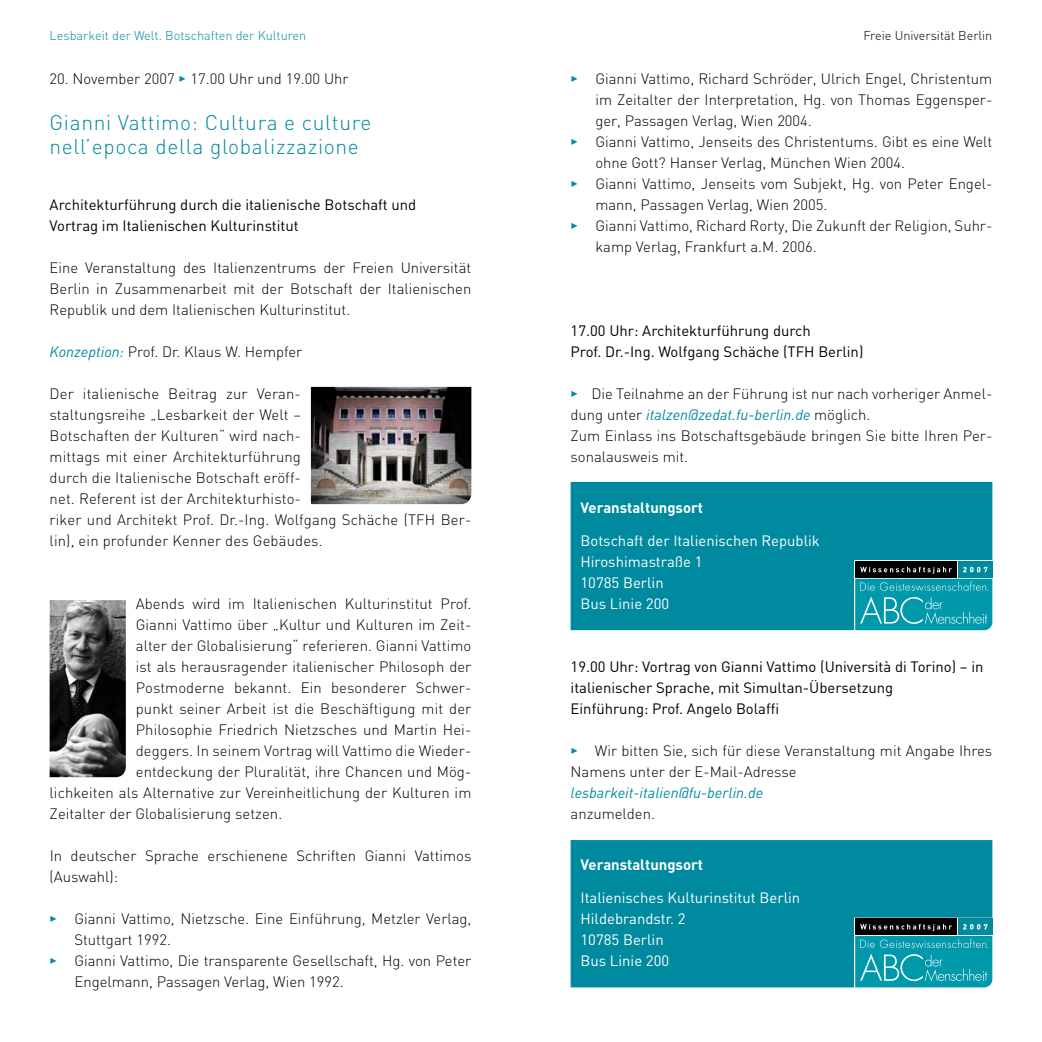
<style>
.page{position:relative;width:1042px;height:1042px;background:#fff}
.page>*{position:absolute;margin:0;border:0;box-sizing:border-box;transform-origin:0 0}
.t1{font:300 21px/24.5px "DIN";letter-spacing:.03em;color:#008a9f}
.t2{font:300 14.88px/21px "DIN";color:#000}
.t3{font:14.88px/21px "DIN";color:#000}
.t4{font:14.88px/21px "DIN";color:#fff}
.t5{font:700 14.88px "DIN";color:#fff}
.t6{font:italic 14.88px "DIN";color:#008a9f}
.t7{font:300 12.6px "DIN";color:#008a9f}
.t8{font:300 12.6px "DIN";color:#000}
.s1{color:#008a9f}
.s2{font-weight:400;font-style:italic;color:#008a9f}
</style>
<div class="page">
<div style="left:570px;top:482px;width:422px;height:148px;background:#008a9f"></div>
<div style="left:570px;top:840px;width:422px;height:147px;background:#008a9f"></div>
<img style="left:50px;top:600px;width:76px;height:177px">
<img style="left:311px;top:387px;width:160px;height:117px">
<svg style="left:854px;top:917px;width:139px;height:71px;background:#208c99"></svg>
<svg style="left:854px;top:560px;width:139px;height:71px;background:#228d9a"></svg>
<p class="t7" style="left:50px;top:27px;width:258px">Lesbarkeit der Welt. Botschaften der Kulturen</p>
<p class="t8" style="left:863px;top:27px;width:130px">Freie Universität Berlin</p>
<p class="t2" style="left:50px;top:68px;width:300px">20. November 2007 <span class="s1">✓</span> 17.00 Uhr und 19.00 Uhr</p>
<h1 class="t1" style="left:50px;top:109px;width:323px">Gianni Vattimo: Cultura e culture nell’epoca della globalizzazione</h1>
<p class="t2" style="left:595px;top:68px;width:398px;text-align:justify;text-indent:-25px"><span class="s1">✓</span> Gianni Vattimo, Richard Schröder, Ulrich Engel, Christentum im Zeitalter der Interpretation, Hg. von Thomas Eggensper&shy;ger, Passagen Verlag, Wien 2004.</p>
<p class="t2" style="left:595px;top:131px;width:398px;text-indent:-25px"><span class="s1">✓</span> Gianni Vattimo, Jenseits des Christentums. Gibt es eine Welt ohne Gott? Hanser Verlag, München Wien 2004.</p>
<p class="t2" style="left:595px;top:173px;width:398px;text-indent:-25px"><span class="s1">✓</span> Gianni Vattimo, Jenseits vom Subjekt, Hg. von Peter Engel&shy;mann, Passagen Verlag, Wien 2005.</p>
<p class="t2" style="left:595px;top:215px;width:398px;text-indent:-25px"><span class="s1">✓</span> Gianni Vattimo, Richard Rorty, Die Zukunft der Religion, Suhr&shy;kamp Verlag, Frankfurt a.M. 2006.</p>
<p class="t3" style="left:50px;top:194px;width:368px">Architekturführung durch die italienische Botschaft und<br>Vortrag im Italienischen Kulturinstitut</p>
<p class="t2" style="left:50px;top:257px;width:423px;text-align:justify">Eine Veranstaltung des Italienzentrums der Freien Universität Berlin in Zusammenarbeit mit der Botschaft der Italienischen Republik und dem Italienischen Kulturinstitut.</p>
<p class="t2" style="left:50px;top:341px;width:254px"><span class="s2">Konzeption:</span> Prof. Dr. Klaus W. Hempfer</p>
<p class="t2" style="left:50px;top:383px;width:423px">Der italienische Beitrag zur Veran-<br>staltungsreihe „Lesbarkeit der Welt –<br>Botschaften der Kulturen“ wird nach-<br>mittags mit einer Architekturführung<br>durch die Italienische Botschaft eröff-<br>net. Referent ist der Architekturhisto-<br>riker und Architekt Prof. Dr.-Ing. Wolfgang Schäche (TFH Ber&shy;lin), ein profunder Kenner des Gebäudes.</p>
<p class="t3" style="left:570px;top:320px;width:294px">17.00 Uhr: Architekturführung durch<br>Prof. Dr.-Ing. Wolfgang Schäche (TFH Berlin)</p>
<p class="t2" style="left:570px;top:383px;width:423px"><span class="s1">✓</span> Die Teilnahme an der Führung ist nur nach vorheriger Anmel&shy;dung unter <span class="s2">italzen@zedat.fu-berlin.de</span> möglich.<br>Zum Einlass ins Botschaftsgebäude bringen Sie bitte Ihren Per&shy;sonalausweis mit.</p>
<p class="t5" style="left:580px;top:497px;width:124px">Veranstaltungsort</p>
<p class="t4" style="left:580px;top:530px;width:241px">Botschaft der Italienischen Republik<br>Hiroshimastraße 1<br>10785 Berlin<br>Bus Linie 200</p>
<p class="t2" style="left:136px;top:593px;width:337px">Abends wird im Italienischen Kulturinstitut Prof.</p>
<p class="t2" style="left:136px;top:614px;width:337px">Gianni Vattimo über „Kultur und Kulturen im Zeit-</p>
<p class="t2" style="left:136px;top:635px;width:337px">alter der Globalisierung“ referieren. Gianni Vattimo</p>
<p class="t2" style="left:136px;top:656px;width:337px">ist als herausragender italienischer Philosoph der</p>
<p class="t2" style="left:136px;top:677px;width:337px">Postmoderne bekannt. Ein besonderer Schwer-</p>
<p class="t2" style="left:136px;top:698px;width:337px">punkt seiner Arbeit ist die Beschäftigung mit der</p>
<p class="t2" style="left:136px;top:719px;width:337px">Philosophie Friedrich Nietzsches und Martin Hei-</p>
<p class="t2" style="left:136px;top:740px;width:337px">deggers. In seinem Vortrag will Vattimo die Wieder-</p>
<p class="t2" style="left:136px;top:761px;width:337px">entdeckung der Pluralität, ihre Chancen und Mög-</p>
<p class="t2" style="left:50px;top:782px;width:423px">lichkeiten als Alternative zur Vereinheitlichung der Kulturen im</p>
<p class="t2" style="left:50px;top:803px;width:234px">Zeitalter der Globalisierung setzen.</p>
<p class="t2" style="left:50px;top:845px;width:423px">In deutscher Sprache erschienene Schriften Gianni Vattimos (Auswahl):</p>
<p class="t2" style="left:74px;top:908px;width:398px;text-indent:-25px"><span class="s1">✓</span> Gianni Vattimo, Nietzsche. Eine Einführung, Metzler Verlag,<br>Stuttgart 1992.</p>
<p class="t2" style="left:74px;top:950px;width:398px;text-indent:-25px"><span class="s1">✓</span> Gianni Vattimo, Die transparente Gesellschaft, Hg. von Peter<br>Engelmann, Passagen Verlag, Wien 1992.</p>
<p class="t3" style="left:570px;top:656px;width:414px">19.00 Uhr: Vortrag von Gianni Vattimo (Università di Torino) – in italienischer Sprache, mit Simultan-Übersetzung<br>Einführung: Prof. Angelo Bolaffi</p>
<p class="t2" style="left:570px;top:740px;width:423px"><span class="s1">✓</span> Wir bitten Sie, sich für diese Veranstaltung mit Angabe Ihres<br>Namens unter der E-Mail-Adresse</p>
<p class="t6" style="left:570px;top:783px;width:194px">lesbarkeit-italien@fu-berlin.de</p>
<p class="t2" style="left:570px;top:803px;width:86px">anzumelden.</p>
<p class="t5" style="left:580px;top:854px;width:124px">Veranstaltungsort</p>
<p class="t4" style="left:580px;top:887px;width:221px">Italienisches Kulturinstitut Berlin<br>Hildebrandstr. 2<br>10785 Berlin<br>Bus Linie 200</p>
</div>
